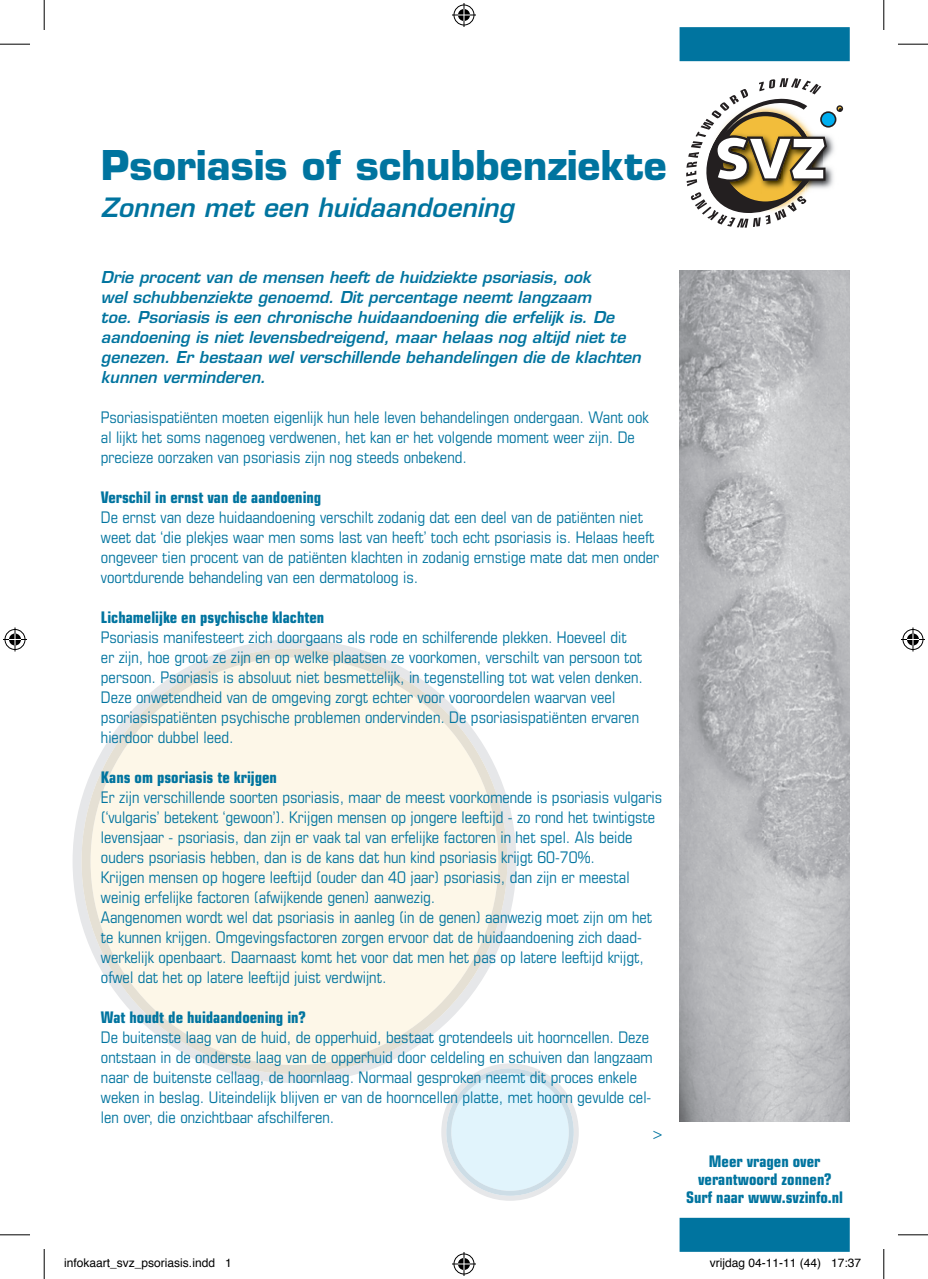
<style>
.page{position:relative;width:928px;height:1279px;background:#fff}
.page>*{position:absolute;margin:0;border:0;box-sizing:border-box;transform-origin:0 0}
.t1{font:700 40px "Eurostile LT Std";color:#00749f}
.t2{font:italic 600 26px "Eurostile LT Std";color:#00749f}
.t3{font:condensed 16px/20px "Eurostile LT Std";color:#00749f}
.t4{font:italic 600 16px/20px "Eurostile LT Std";color:#00749f}
.t5{font:700 condensed 16px/18px "Eurostile LT Std";color:#00749f;text-align:center}
.t6{font:12px "Helvetica";color:#000}
</style>
<div class="page">
<svg style="left:73px;top:639px;width:443px;height:444px"></svg>
<svg style="left:82px;top:648px;width:425px;height:426px;fill:#fdf7e8"></svg>
<svg style="left:441px;top:1063px;width:137px;height:138px"></svg>
<svg style="left:686px;top:78px;width:157px;height:150px"></svg>
<div style="left:679px;top:27px;width:170px;height:34px;background:#00749f;border:1px solid #00749f"></div>
<div style="left:679px;top:1218px;width:170px;height:34px;background:#00749f;border:1px solid #00749f"></div>
<img style="left:679px;top:271px;width:170px;height:850px">
<hr style="left:0;top:44px;width:30px;height:1px;background:#000">
<hr style="left:897px;top:44px;width:30px;height:1px;background:#000">
<hr style="left:0;top:1234px;width:30px;height:1px;background:#000">
<hr style="left:897px;top:1234px;width:30px;height:1px;background:#000">
<hr style="left:44px;top:0;width:1px;height:30px;background:#000">
<hr style="left:44px;top:1249px;width:1px;height:30px;background:#000">
<hr style="left:883px;top:0;width:1px;height:30px;background:#000">
<hr style="left:883px;top:1249px;width:1px;height:30px;background:#000">
<svg style="left:452px;top:3px;width:24px;height:24px"></svg>
<svg style="left:452px;top:1252px;width:24px;height:24px"></svg>
<svg style="left:3px;top:627px;width:24px;height:24px"></svg>
<svg style="left:901px;top:627px;width:23px;height:24px"></svg>
<h1 class="t1" style="left:101px;top:141px;width:567px">Psoriasis of schubbenziekte</h1>
<h2 class="t2" style="left:101px;top:191px;width:414px">Zonnen met een huidaandoening</h2>
<p class="t4" style="left:101px;top:267px;width:541px">Drie procent van de mensen heeft de huidziekte psoriasis, ook<br>wel schubbenziekte genoemd. Dit percentage neemt langzaam<br>toe. Psoriasis is een chronische huidaandoening die erfelijk is. De aandoening is niet levensbedreigend, maar helaas nog altijd niet te genezen. Er bestaan wel verschillende behandelingen die de klachten kunnen verminderen.</p>
<p class="t3" style="left:101px;top:407px;width:549px">Psoriasispatiënten moeten eigenlijk hun hele leven behandelingen ondergaan. Want ook al lijkt het soms nagenoeg verdwenen, het kan er het volgende moment weer zijn. De precieze oorzaken van psoriasis zijn nog steeds onbekend.</p>
<p class="t5" style="left:101px;top:488px;width:222px">Verschil in ernst van de aandoening</p>
<p class="t3" style="left:101px;top:507px;width:559px">De ernst van deze huidaandoening verschilt zodanig dat een deel van de patiënten niet weet dat ‘die plekjes waar men soms last van heeft’ toch echt psoriasis is. Helaas heeft ongeveer tien procent van de patiënten klachten in zodanig ernstige mate dat men onder voortdurende behandeling van een dermatoloog is.</p>
<p class="t5" style="left:101px;top:608px;width:225px">Lichamelijke en psychische klachten</p>
<p class="t3" style="left:101px;top:627px;width:543px">Psoriasis manifesteert zich doorgaans als rode en schilferende plekken. Hoeveel dit er zijn, hoe groot ze zijn en op welke plaatsen ze voorkomen, verschilt van persoon tot persoon. Psoriasis is absoluut niet besmettelijk, in tegenstelling tot wat velen denken.<br>Deze onwetendheid van de omgeving zorgt echter voor vooroordelen waarvan veel psoriasispatiënten psychische problemen ondervinden. De psoriasispatiënten ervaren hierdoor dubbel leed.</p>
<p class="t5" style="left:101px;top:768px;width:178px">Kans om psoriasis te krijgen</p>
<p class="t3" style="left:101px;top:787px;width:563px">Er zijn verschillende soorten psoriasis, maar de meest voorkomende is psoriasis vulgaris (‘vulgaris’ betekent ‘gewoon’). Krijgen mensen op jongere leeftijd - zo rond het twintigste levensjaar - psoriasis, dan zijn er vaak tal van erfelijke factoren in het spel. Als beide ouders psoriasis hebben, dan is de kans dat hun kind psoriasis krijgt 60-70%.<br>Krijgen mensen op hogere leeftijd (ouder dan 40 jaar) psoriasis, dan zijn er meestal weinig erfelijke factoren (afwijkende genen) aanwezig.<br>Aangenomen wordt wel dat psoriasis in aanleg (in de genen) aanwezig moet zijn om het te kunnen krijgen. Omgevingsfactoren zorgen ervoor dat de huidaandoening zich daad&shy;werkelijk openbaart. Daarnaast komt het voor dat men het pas op latere leeftijd krijgt, ofwel dat het op latere leeftijd juist verdwijnt.</p>
<p class="t5" style="left:101px;top:1008px;width:206px">Wat houdt de huidaandoening in?</p>
<p class="t3" style="left:101px;top:1027px;width:553px">De buitenste laag van de huid, de opperhuid, bestaat grotendeels uit hoorncellen. Deze ontstaan in de onderste laag van de opperhuid door celdeling en schuiven dan langzaam naar de buitenste cellaag, de hoornlaag. Normaal gesproken neemt dit proces enkele weken in beslag. Uiteindelijk blijven er van de hoorncellen platte, met hoorn gevulde cel&shy;len over, die onzichtbaar afschilferen.</p>
<p class="t3" style="left:653px;top:1123px;width:11px">&gt;</p>
<p class="t5" style="left:686px;top:1153px;width:158px">Meer vragen over verantwoord zonnen?<br>Surf naar www.svzinfo.nl</p>
<p class="t6" style="left:64px;top:1253px;width:169px">infokaart_svz_psoriasis.indd 1</p>
<p class="t6" style="left:709px;top:1253px;width:153px">vrijdag 04-11-11 (44) 17:37</p>
</div>
